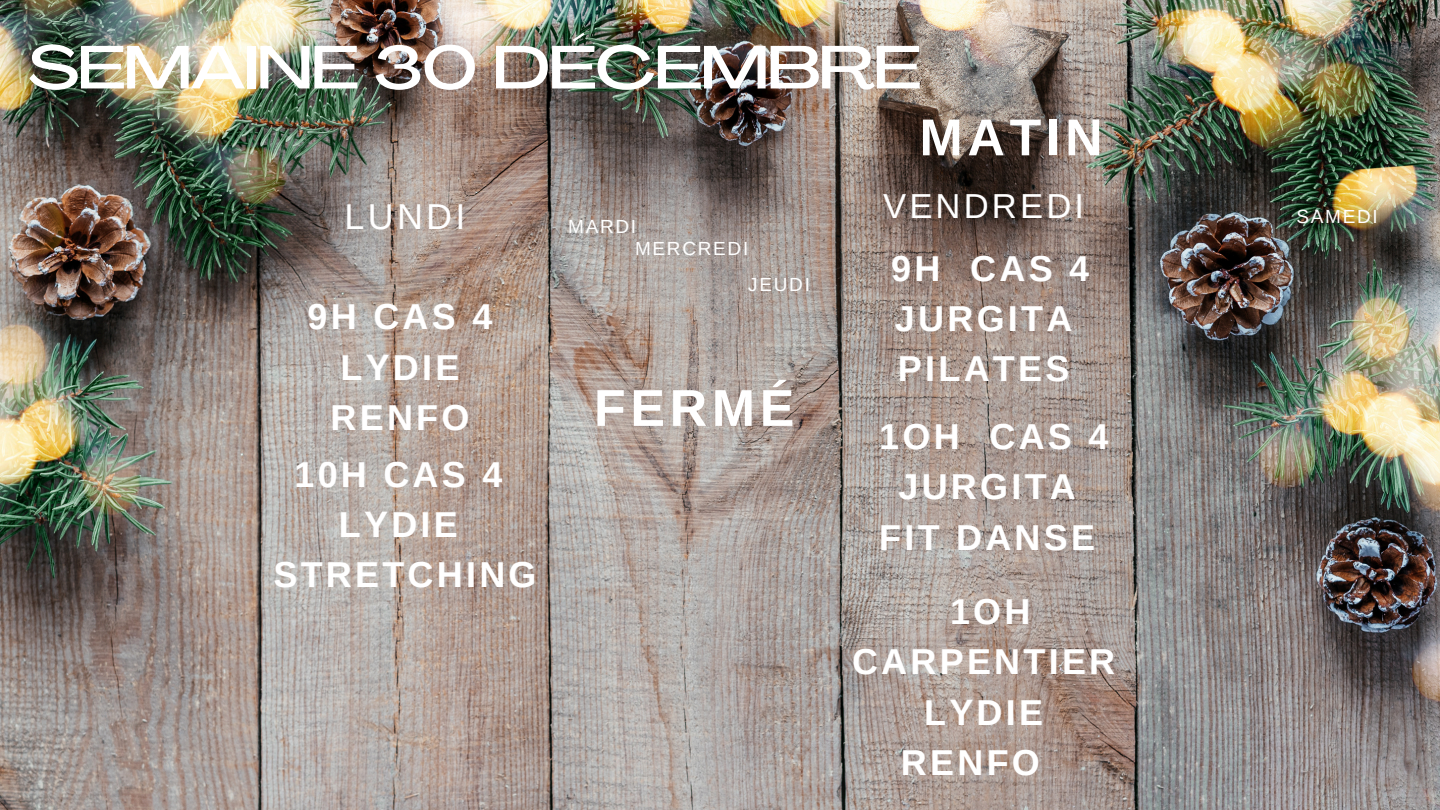
<style>
.page{position:relative;width:1440px;height:810px;background:#fff}
.page>*{position:absolute;margin:0;border:0;box-sizing:border-box;transform-origin:0 0}
.t1{font:500 60.1px "Agrandir Grand";letter-spacing:-.015em;color:#fff}
.t2{font:700 51.9px "Arimo";letter-spacing:.09em;color:#fff}
.t3{font:700 36px/50.2px "Arimo";letter-spacing:.09em;color:#fff;text-align:center}
.t4{font:36px "Arimo";letter-spacing:.09em;color:#fff}
.t5{font:34.7px "Arimo";letter-spacing:.09em;color:#fff}
.t6{font:19px "Arimo";letter-spacing:.09em;color:#fff}
</style>
<div class="page">
<img style="left:0;top:0;width:1440px;height:810px">
<p class="t1" style="left:28px;top:43px;width:894px">SEMAINE 30 DÉCEMBRE</p>
<h2 class="t4" style="left:345px;top:196px;width:122px">LUNDI</h2>
<p class="t3" style="left:308px;top:292px;width:186px">9H CAS 4<br>LYDIE<br>RENFO</p>
<p class="t3" style="left:273px;top:449px;width:265px">10H CAS 4<br>LYDIE<br>STRETCHING</p>
<h4 class="t6" style="left:568px;top:215px;width:70px">MARDI</h4>
<p class="t6" style="left:635px;top:238px;width:115px">MERCREDI</p>
<h4 class="t6" style="left:748px;top:273px;width:63px">JEUDI</h4>
<p class="t2" style="left:594px;top:379px;width:202px">FERMÉ</p>
<h1 class="t2" style="left:919px;top:108px;width:185px">MATIN</h1>
<p class="t5" style="left:883px;top:187px;width:203px">VENDREDI</p>
<h3 class="t3" style="left:891px;top:243px;width:199px;text-align:left">9H CAS 4<br>JURGITA<br>PILATES</h3>
<h3 class="t3" style="left:879px;top:412px;width:231px">1OH CAS 4<br>JURGITA<br>FIT DANSE</h3>
<p class="t3" style="left:950px;top:587px;width:82px">1OH</p>
<p class="t3" style="left:852px;top:637px;width:265px">CARPENTIER</p>
<p class="t3" style="left:924px;top:687px;width:120px">LYDIE</p>
<p class="t3" style="left:901px;top:737px;width:140px">RENFO</p>
<p class="t6" style="left:1296px;top:206px;width:83px">SAMEDI</p>
</div>
